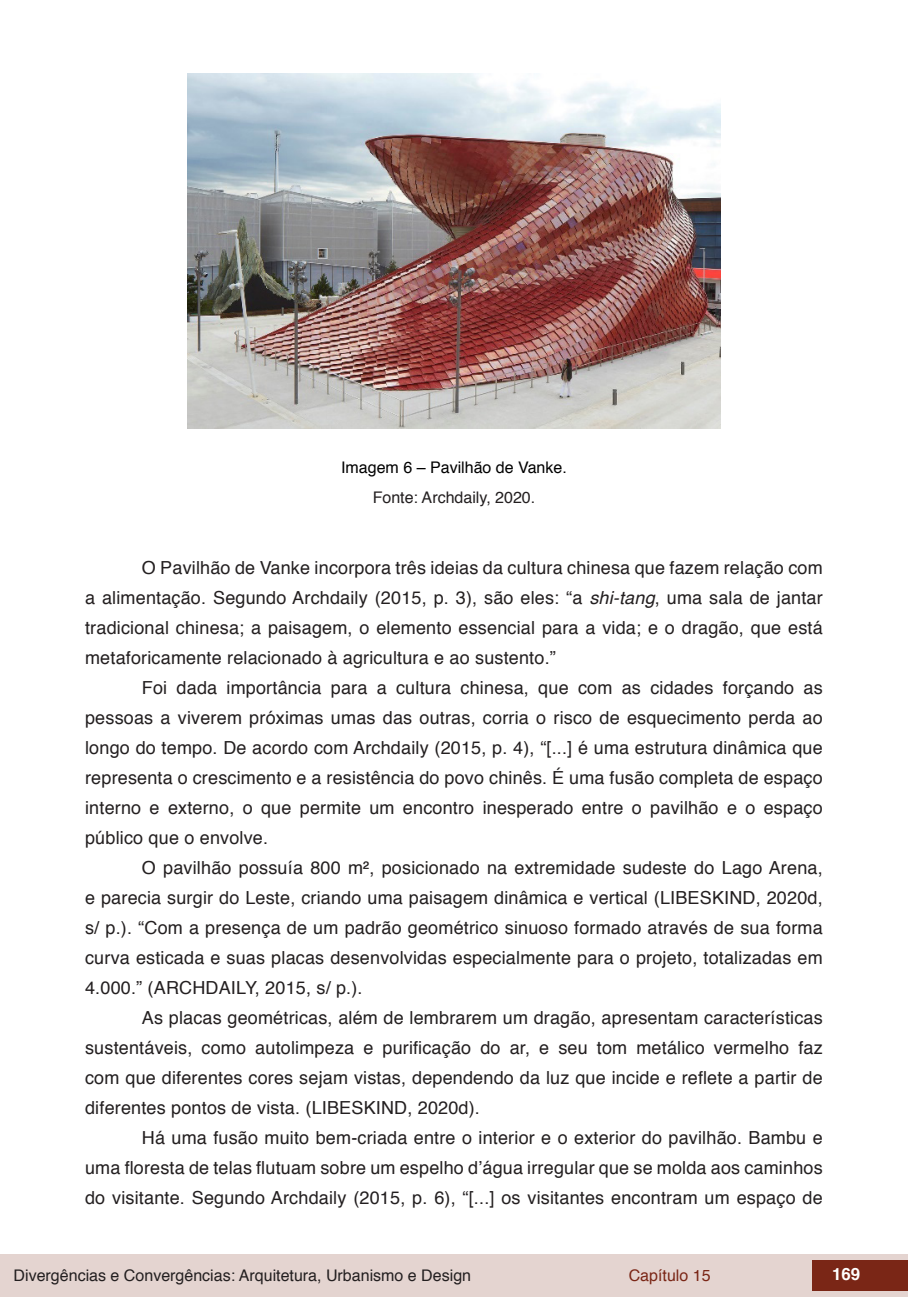
<style>
.page{position:relative;width:908px;height:1304px;background:#fff}
.page>*{position:absolute;margin:0;border:0;box-sizing:border-box;transform-origin:0 0}
.t1{font:18px/30px "Helvetica";letter-spacing:.01em;color:#231f20;text-align:justify}
.t2{font:700 16.8px "Helvetica";color:#fff}
.t3{font:16px "Helvetica";color:#231f20}
.t4{font:16px "Helvetica";color:#000}
.t5{font:16px "Helvetica";color:#7a2616}
.s1{font-style:italic}
</style>
<div class="page">
<div style="left:0;top:1254px;width:906px;height:43px;background:#e4d4d0"></div>
<div style="left:812px;top:1261px;width:95px;height:30px;background:#7a2616"></div>
<img style="left:187px;top:74px;width:533px;height:355px">
<p class="t4" style="left:341px;top:455px;width:227px">Imagem 6 – Pavilhão de Vanke.</p>
<p class="t3" style="left:372px;top:485px;width:164px">Fonte: Archdaily, 2020.</p>
<p class="t1" style="left:85px;top:553px;width:738px;text-indent:57px">O Pavilhão de Vanke incorpora três ideias da cultura chinesa que fazem relação com a alimentação. Segundo Archdaily (2015, p. 3), são eles: “a <span class="s1">shi-tang</span>, uma sala de jantar tradicional chinesa; a paisagem, o elemento essencial para a vida; e o dragão, que está metaforicamente relacionado à agricultura e ao sustento.”</p>
<p class="t1" style="left:85px;top:673px;width:738px;text-indent:57px">Foi dada importância para a cultura chinesa, que com as cidades forçando as pessoas a viverem próximas umas das outras, corria o risco de esquecimento perda ao longo do tempo. De acordo com Archdaily (2015, p. 4), “[...] é uma estrutura dinâmica que representa o crescimento e a resistência do povo chinês. É uma fusão completa de espaço interno e externo, o que permite um encontro inesperado entre o pavilhão e o espaço público que o envolve.</p>
<p class="t1" style="left:85px;top:853px;width:738px;text-indent:57px">O pavilhão possuía 800 m², posicionado na extremidade sudeste do Lago Arena, e parecia surgir do Leste, criando uma paisagem dinâmica e vertical (LIBESKIND, 2020d, s/ p.). “Com a presença de um padrão geométrico sinuoso formado através de sua forma curva esticada e suas placas desenvolvidas especialmente para o projeto, totalizadas em 4.000.” (ARCHDAILY, 2015, s/ p.).</p>
<p class="t1" style="left:85px;top:1003px;width:738px;text-indent:57px">As placas geométricas, além de lembrarem um dragão, apresentam características sustentáveis, como autolimpeza e purificação do ar, e seu tom metálico vermelho faz com que diferentes cores sejam vistas, dependendo da luz que incide e reflete a partir de diferentes pontos de vista. (LIBESKIND, 2020d).</p>
<p class="t1" style="left:85px;top:1123px;width:738px;text-indent:57px">Há uma fusão muito bem-criada entre o interior e o exterior do pavilhão. Bambu e uma floresta de telas flutuam sobre um espelho d’água irregular que se molda aos caminhos do visitante. Segundo Archdaily (2015, p. 6), “[...] os visitantes encontram um espaço de</p>
<p class="t3" style="left:14px;top:1263px;width:459px">Divergências e Convergências: Arquitetura, Urbanismo e Design</p>
<p class="t5" style="left:628px;top:1263px;width:83px">Capítulo 15</p>
<p class="t2" style="left:831px;top:1261px;width:30px">169</p>
</div>
